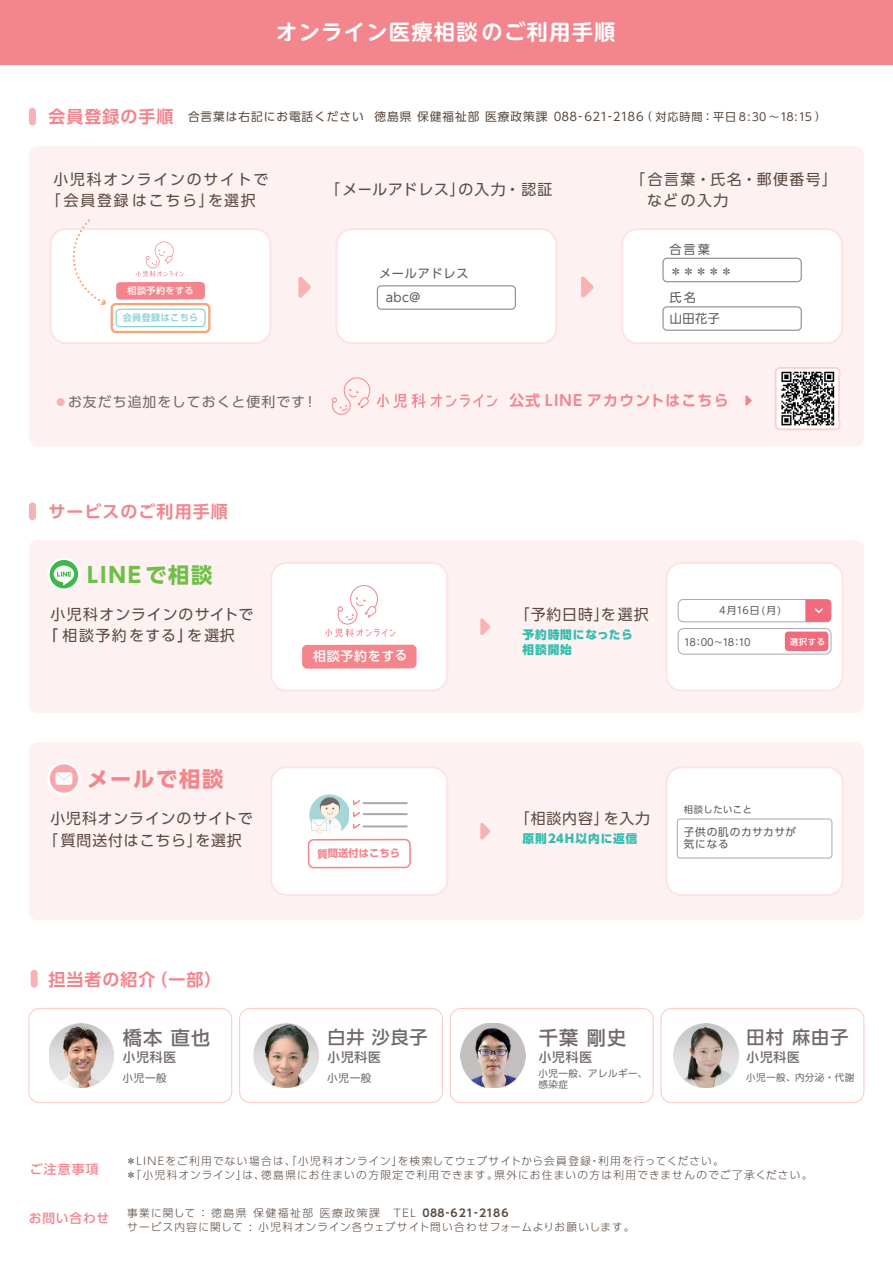
<style>
.page{position:relative;width:893px;height:1263px;background:#fff}
.page>*{position:absolute;margin:0;border:0;box-sizing:border-box;transform-origin:0 0}
.t1{font:700 21.3px "UD Shin M Go Pro De";letter-spacing:.06em;color:#fff}
.t2{font:700 21.3px "UD Shin Go Pro";letter-spacing:.08em;color:#70bf47}
.t3{font:700 21.3px "UD Shin Go Pro";letter-spacing:.08em;color:#f3858d}
.t4{font:500 19.2px "UD Shin Go Pro";letter-spacing:.06em;color:#71696a}
.t5{font:500 18px "UD Shin Go Pro";letter-spacing:.05em;color:#71696a}
.t6{font:700 16.95px "UD Shin Go Pro De";letter-spacing:.06em;color:#f3858d}
.t7{font:14.85px/21.1px "UD Shin Go Pro";letter-spacing:.06em;color:#594a41}
.t8{font:14.85px/20.9px "UD Shin Go Pro";letter-spacing:.12em;color:#594a41}
.t9{font:14.85px/21.1px "UD Shin Go Pro";letter-spacing:.08em;color:#594a41}
.t10{font:14.85px/21.1px "UD Shin Go Pro";letter-spacing:.1em;color:#594a41}
.t11{font:700 14.85px "UD Shin Go Pro De";letter-spacing:.08em;color:#f3858d}
.t12{font:13.8px "UD Shin Go Pro";letter-spacing:.08em;color:#71696a}
.t13{font:500 12.9px "UD Shin Go Pro";color:#fff}
.t14{font:500 12.75px "UD Shin Go Pro";letter-spacing:.06em;color:#71696a}
.t15{font:500 12.75px "UD Shin Go Pro";letter-spacing:.06em;color:#f3858d}
.t16{font:12.15px/23.5px "UD Shin Go Pro";letter-spacing:.06em;color:#57585a}
.t17{font:11.7px "UD Shin Go Pro";letter-spacing:.08em;color:#594a41}
.t18{font:800 11.7px/15.1px "UD Shin Go Pro";letter-spacing:.08em;color:#32bdae}
.t19{font:300 10.65px/13.8px "UD Shin Go Pro";letter-spacing:.11em;color:#594a41}
.t20{font:10.65px/12.3px "UD Shin Go Pro";letter-spacing:.075em;color:#57585a}
.t21{font:10.65px "UD Shin Go Pro";letter-spacing:.06em;color:#71696a}
.t22{font:700 10.35px "UD Shin Go Pro";color:#f3858d}
.t23{font:9.9px "UD Shin Go Pro";letter-spacing:-.04em;color:#57585a}
.t24{font:9.6px/10.8px "UD Shin Go Pro";letter-spacing:.04em;color:#71696a}
.t25{font:9.3px "UD Shin Go Pro";letter-spacing:.06em;color:#57585a}
.t26{font:500 9.15px "UD Shin Go Pro";letter-spacing:.035em;color:#7fcfd0}
.t27{font:500 9.15px "UD Shin Go Pro";letter-spacing:.035em;color:#fff}
.t28{font:500 8.4px "UD Shin Go Pro";color:#fff}
.s1{font-size:11.1px}
.s2{font-weight:500}
.s3{font-family:"UD Shin Go Pro De";font-weight:700}
</style>
<div class="page">
<div style="left:29px;top:502px;width:7px;height:18px;background:#f8b2b5;border-radius:4px"></div>
<svg style="left:239px;top:1008px;width:204px;height:95px"></svg>
<div style="left:29px;top:742px;width:835px;height:178px;background:#fdf1f1;border-radius:9px"></div>
<div style="left:48px;top:763px;width:31px;height:31px;background:#f7a7a9;border-radius:50%"></div>
<div style="left:47px;top:762px;width:34px;height:33px;border:3px solid #fff;border-radius:50%"></div>
<div style="left:55px;top:772px;width:17px;height:13px;background:#fff;border-radius:3px"></div>
<svg style="left:57px;top:773px;width:14px;height:11px"></svg>
<div style="left:29px;top:108px;width:7px;height:17px;background:#f8b2b5;border-radius:4px"></div>
<div style="left:0;top:0;width:893px;height:65px;background:#f3858d"></div>
<div style="left:29px;top:146px;width:835px;height:300px;background:#fdf1f1;border-radius:9px"></div>
<svg style="left:298px;top:276px;width:13px;height:22px"></svg>
<svg style="left:581px;top:276px;width:13px;height:22px"></svg>
<div style="left:51px;top:229px;width:219px;height:114px;background:#fff;border-radius:16px"></div>
<div style="left:50px;top:228px;width:221px;height:116px;border:2px solid #fde3e2;border-radius:16px"></div>
<div style="left:336px;top:229px;width:220px;height:114px;background:#fff;border-radius:16px"></div>
<div style="left:335px;top:228px;width:222px;height:116px;border:2px solid #fde3e2;border-radius:16px"></div>
<div style="left:622px;top:229px;width:220px;height:114px;background:#fff;border-radius:16px"></div>
<div style="left:621px;top:228px;width:222px;height:116px;border:2px solid #fde3e2;border-radius:16px"></div>
<div style="left:116px;top:282px;width:89px;height:18px;background:#f3858d;border-radius:4px"></div>
<div style="left:116px;top:308px;width:90px;height:19px;border:1px solid #7fcfd0;border-radius:4px"></div>
<svg style="left:136px;top:241px;width:48px;height:36px"></svg>
<div style="left:111px;top:303px;width:99px;height:30px;border:2px solid #f8a376;border-radius:4px"></div>
<div style="left:377px;top:285px;width:139px;height:25px;border:1px solid #939598;border-radius:4px"></div>
<div style="left:662px;top:258px;width:140px;height:24px;border:1px solid #939598;border-radius:4px"></div>
<div style="left:662px;top:306px;width:140px;height:25px;border:1px solid #939598;border-radius:4px"></div>
<svg style="left:775px;top:367px;width:65px;height:63px"></svg>
<img style="left:838px;top:376px;width:1px;height:45px">
<svg style="left:332px;top:377px;width:165px;height:38px"></svg>
<svg style="left:745px;top:395px;width:7px;height:11px"></svg>
<div style="left:29px;top:540px;width:835px;height:173px;background:#fdf1f1;border-radius:9px"></div>
<svg style="left:48px;top:559px;width:31px;height:31px"></svg>
<div style="left:47px;top:557px;width:34px;height:34px;border:3px solid #fff;border-radius:50%"></div>
<svg style="left:54px;top:566px;width:20px;height:19px"></svg>
<div style="left:271px;top:563px;width:176px;height:128px;background:#fff;border-radius:15px"></div>
<div style="left:270px;top:562px;width:178px;height:130px;border:2px solid #fde3e2;border-radius:15px"></div>
<div style="left:302px;top:645px;width:115px;height:24px;background:#f3858d;border-radius:5px"></div>
<svg style="left:325px;top:585px;width:71px;height:52px"></svg>
<div style="left:667px;top:563px;width:176px;height:128px;background:#fff;border-radius:15px"></div>
<div style="left:666px;top:562px;width:178px;height:130px;border:2px solid #fde3e2;border-radius:15px"></div>
<div style="left:678px;top:599px;width:153px;height:23px;border:1px solid #a8a9ad;border-radius:5px"></div>
<svg style="left:805px;top:599px;width:26px;height:23px"></svg>
<div style="left:678px;top:628px;width:153px;height:27px;border:1px solid #a8a9ad;border-radius:5px"></div>
<div style="left:785px;top:631px;width:43px;height:20px;background:#f16b7d;border-radius:4px"></div>
<div style="left:31px;top:970px;width:7px;height:17px;background:#f8b2b5;border-radius:4px"></div>
<div style="left:28px;top:1008px;width:204px;height:95px;border:1px solid #facbc9;border-radius:11px"></div>
<img style="left:49px;top:1023px;width:65px;height:65px">
<div style="left:57px;top:398px;width:8px;height:8px;background:#f8b2b3;border-radius:50%"></div>
<svg style="left:480px;top:618px;width:10px;height:17px"></svg>
<div style="left:667px;top:767px;width:176px;height:128px;background:#fff;border-radius:15px"></div>
<div style="left:666px;top:766px;width:178px;height:130px;border:2px solid #fde3e2;border-radius:15px"></div>
<svg style="left:480px;top:823px;width:10px;height:17px"></svg>
<svg style="left:271px;top:767px;width:177px;height:129px"></svg>
<hr style="left:363px;top:802px;width:45px;height:2px;background:#a8a9ad">
<hr style="left:363px;top:813px;width:45px;height:2px;background:#a8a9ad">
<hr style="left:363px;top:825px;width:45px;height:2px;background:#a8a9ad">
<div style="left:677px;top:818px;width:155px;height:40px;border:1px solid #a8a9ad;border-radius:3px"></div>
<img style="left:254px;top:1023px;width:64px;height:65px">
<svg style="left:64px;top:219px;width:43px;height:87px"></svg>
<svg style="left:450px;top:1008px;width:204px;height:95px"></svg>
<img style="left:461px;top:1023px;width:64px;height:65px">
<div style="left:660px;top:1008px;width:204px;height:95px;border:1px solid #facbc9;border-radius:11px"></div>
<img style="left:674px;top:1023px;width:64px;height:65px">
<h1 class="t1" style="left:276px;top:15px;width:341px">オンライン医療相談のご利用手順</h1>
<h3 class="t6" style="left:48px;top:102px;width:127px">会員登録の手順</h3>
<p class="t17" style="left:188px;top:107px;width:633px">合言葉は右記にお電話ください 徳島県 保健福祉部 医療政策課 088- 621-2186 <span class="s1">( 対応時間：平日 8:30 ～18:15 )</span></p>
<h3 class="t8" style="left:46px;top:168px;width:224px;text-indent:7px">小児科オンラインのサイトで「会員登録はこちら」を選択</h3>
<p class="t27" style="left:128px;top:283px;width:68px">相談予約をする</p>
<p class="t26" style="left:123px;top:310px;width:77px">会員登録はこちら</p>
<h3 class="t7" style="left:325px;top:179px;width:229px">「メールアドレス」の入力・認証</h3>
<p class="t16" style="left:386px;top:261px;width:84px;text-indent:-7px">メールアドレスabc@</p>
<h3 class="t10" style="left:647px;top:168px;width:191px;text-indent:-17px">「合言葉・氏名・郵便番号」などの入力</h3>
<p class="t16" style="left:669px;top:237px;width:42px">合言葉</p>
<p class="t16" style="left:669px;top:286px;width:52px;line-height:21.3px">氏名<br>山田花子</p>
<p class="t16" style="left:670px;top:259px;width:64px">＊＊＊＊＊</p>
<p class="t12" style="left:68px;top:391px;width:246px">お友だち追加をしておくと便利です !</p>
<h3 class="t11" style="left:509px;top:388px;width:221px">公式 LINE アカウントはこちら</h3>
<h3 class="t6" style="left:48px;top:498px;width:181px">サービスのご利用手順</h3>
<h1 class="t2" style="left:87px;top:557px;width:127px">LINE で相談</h1>
<h3 class="t9" style="left:43px;top:603px;width:212px;text-indent:7px">小児科オンラインのサイトで<span class="s2">「</span>相談予約をする<span class="s2">」</span>を選択</h3>
<p class="t13" style="left:313px;top:646px;width:96px;rotate:-1deg">相談予約をする</p>
<h3 class="t7" style="left:515px;top:603px;width:135px">「予約日時」を選択</h3>
<p class="t18" style="left:522px;top:627px;width:112px">予約時間になったら相談開始</p>
<p class="t23" style="left:719px;top:602px;width:63px">4月16日(月)</p>
<p class="t23" style="left:684px;top:634px;width:68px">18:00～18:10</p>
<p class="t28" style="left:790px;top:635px;width:37px">選択する</p>
<h1 class="t3" style="left:87px;top:762px;width:138px">メールで相談</h1>
<h3 class="t7" style="left:43px;top:808px;width:211px;text-indent:7px">小児科オンラインのサイトで「質問送付はこちら」を選択</h3>
<h3 class="t7" style="left:515px;top:808px;width:137px">「相談内容」を入力</h3>
<p class="t18" style="left:522px;top:831px;width:117px">原則24H以内に返信</p>
<p class="t22" style="left:317px;top:845px;width:84px;rotate:-1deg">質問送付はこちら</p>
<p class="t25" style="left:684px;top:801px;width:70px">相談したいこと</p>
<p class="t20" style="left:684px;top:825px;width:114px">子供の肌のカサカサが気になる</p>
<h3 class="t6" style="left:48px;top:966px;width:175px">担当者の紹介（一部）</h3>
<h2 class="t4" style="left:123px;top:1022px;width:89px">橋本 直也</h2>
<p class="t14" style="left:123px;top:1046px;width:55px">小児科医</p>
<p class="t21" style="left:122px;top:1069px;width:46px">小児一般</p>
<h3 class="t5" style="left:328px;top:1022px;width:101px">白井 沙良子</h3>
<p class="t14" style="left:327px;top:1046px;width:55px">小児科医</p>
<p class="t21" style="left:327px;top:1069px;width:46px">小児一般</p>
<h2 class="t4" style="left:539px;top:1022px;width:89px">千葉 剛史</h2>
<p class="t14" style="left:539px;top:1046px;width:55px">小児科医</p>
<p class="t24" style="left:538px;top:1068px;width:111px">小児一般、アレルギー、感染症</p>
<h3 class="t5" style="left:747px;top:1022px;width:103px">田村 麻由子</h3>
<p class="t14" style="left:746px;top:1046px;width:55px">小児科医</p>
<p class="t24" style="left:746px;top:1071px;width:110px">小児一般、内分泌・代謝</p>
<p class="t15" style="left:30px;top:1159px;width:70px">ご注意事項</p>
<p class="t15" style="left:29px;top:1208px;width:82px">お問い合わせ</p>
<p class="t19" style="left:126px;top:1154px;width:688px">＊LINEをご利用でない場合は、「小児科オンライン」を検索してウェブサイトから会員登録・利用を行ってください。<br>＊「小児科オンライン」は、徳島県にお住まいの方限定で利用できます。県外にお住まいの方は利用できませんのでご了承ください。</p>
<p class="t19" style="left:127px;top:1206px;width:509px">事業に関して ： 徳島県 保健福祉部 医療政策課　TEL <span class="s3">088-621-2186<br></span>サービス内容に関して : 小児科オンライン各ウェブサイト問い合わせフォームよりお願いします。</p>
</div>
